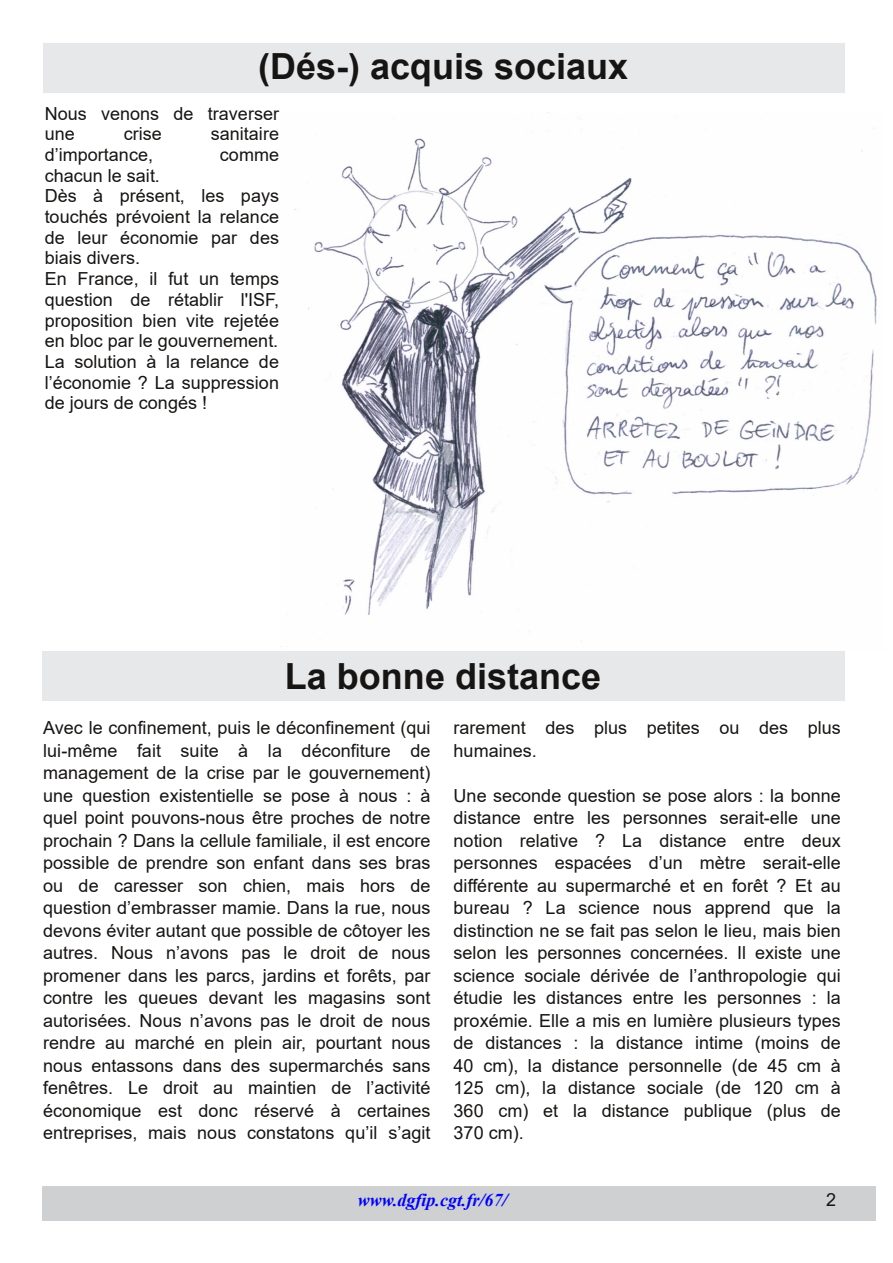
<style>
.page{position:relative;width:893px;height:1263px;background:#fff}
.page>*{position:absolute;margin:0;border:0;box-sizing:border-box;transform-origin:0 0}
.t1{font:700 36px "Arial";color:#171513}
.t2{font:18px/22.5px "Arial";color:#171513}
.t3{font:italic 700 18px "Times New Roman";color:#00f}
</style>
<div class="page">
<div style="left:42px;top:1186px;width:834px;height:34px;background:#ced0d1"></div>
<div style="left:43px;top:43px;width:802px;height:50px;background:#e7e8e9"></div>
<div style="left:42px;top:651px;width:802px;height:50px;background:#e7e8e9"></div>
<img style="left:281px;top:112px;width:596px;height:535px">
<h1 class="t1" style="left:258px;top:47px;width:371px">(Dés-) acquis sociaux</h1>
<p class="t2" style="left:45px;top:103px;width:236px;line-height:20.7px">Nous venons de traverser une</p>
<p class="t2" style="left:124px;top:123px;width:40px">crise</p>
<p class="t2" style="left:211px;top:123px;width:70px">sanitaire</p>
<p class="t2" style="left:45px;top:143px;width:110px">d’importance,</p>
<p class="t2" style="left:220px;top:143px;width:61px">comme</p>
<p class="t2" style="left:45px;top:165px;width:236px;line-height:20.7px">chacun le sait.<br>Dès à présent, les pays touchés prévoient la relance de leur économie par des biais divers.<br>En France, il fut un temps question de rétablir l'ISF, proposition bien vite rejetée en bloc par le gouvernement.<br>La solution à la relance de l’économie ? La suppression de jours de congés !</p>
<h1 class="t1" style="left:285px;top:656px;width:318px">La bonne distance</h1>
<p class="t2" style="left:43px;top:717px;width:389px;text-align:justify">Avec le confinement, puis le déconfinement (qui lui-même fait suite à la déconfiture de management de la crise par le gouvernement) une question existentielle se pose à nous : à quel point pouvons-nous être proches de notre prochain ? Dans la cellule familiale, il est encore possible de prendre son enfant dans ses bras ou de caresser son chien, mais hors de question d’embrasser mamie. Dans la rue, nous devons éviter autant que possible de côtoyer les autres. Nous n’avons pas le droit de nous promener dans les parcs, jardins et forêts, par contre les queues devant les magasins sont autorisées. Nous n’avons pas le droit de nous rendre au marché en plein air, pourtant nous nous entassons dans des supermarchés sans fenêtres. Le droit au maintien de l’activité économique est donc réservé à certaines entreprises, mais nous constatons qu’il s’agit</p>
<p class="t2" style="left:454px;top:717px;width:389px">rarement des plus petites ou des plus humaines.</p>
<p class="t2" style="left:454px;top:784px;width:389px;text-align:justify">Une seconde question se pose alors : la bonne distance entre les personnes serait-elle une notion relative ? La distance entre deux personnes espacées d’un mètre serait-elle différente au supermarché et en forêt ? Et au bureau ? La science nous apprend que la distinction ne se fait pas selon le lieu, mais bien selon les personnes concernées. Il existe une science sociale dérivée de l’anthropologie qui étudie les distances entre les personnes : la proxémie. Elle a mis en lumière plusieurs types de distances : la distance intime (moins de 40 cm), la distance personnelle (de 45 cm à 125 cm), la distance sociale (de 120 cm à 360 cm) et la distance publique (plus de 370 cm).</p>
<p class="t3" style="left:358px;top:1189px;width:151px">www.dgfip.cgt.fr/67/</p>
<p class="t2" style="left:826px;top:1189px;width:12px">2</p>
</div>
